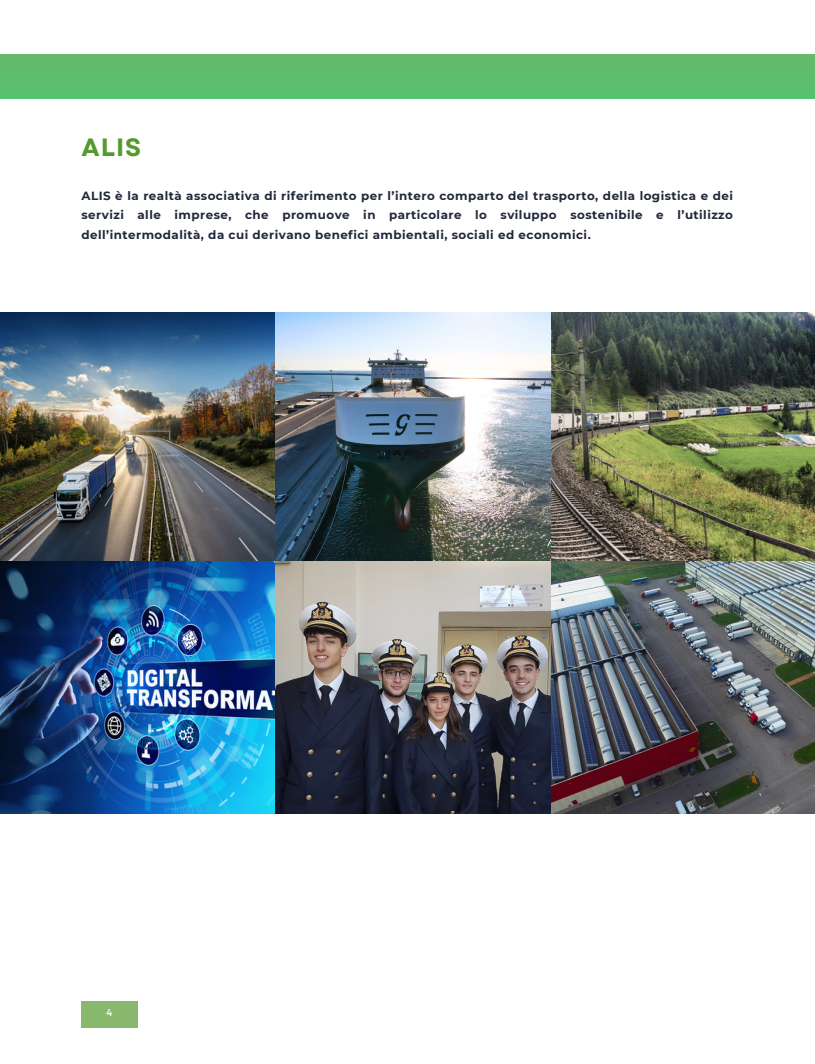
<style>
.page{position:relative;width:815px;height:1064px;background:#fff}
.page>*{position:absolute;margin:0;border:0;box-sizing:border-box;transform-origin:0 0}
.t1{font:700 25px "Garet";color:#559a2f}
.t2{font:700 11.88px/19.6px "Montserrat";letter-spacing:.04em;color:#21283a;text-align:justify}
.t3{font:10px "Montserrat";color:#fff}
</style>
<div class="page">
<img style="left:0;top:312px;width:814px;height:501px">
<div style="left:81px;top:1001px;width:56px;height:26px;background:#88b86d"></div>
<div style="left:0;top:55px;width:814px;height:44px;background:#5dbe6e"></div>
<p class="t1" style="left:81px;top:129px;width:61px">ALIS</p>
<p class="t2" style="left:81px;top:185px;width:653px">ALIS è la realtà associativa di riferimento per l’intero comparto del trasporto, della logistica e dei servizi alle imprese, che promuove in particolare lo sviluppo sostenibile e l’utilizzo dell’intermodalità, da cui derivano benefici ambientali, sociali ed economici.</p>
<p class="t3" style="left:107px;top:1005px;width:7px">4</p>
</div>
